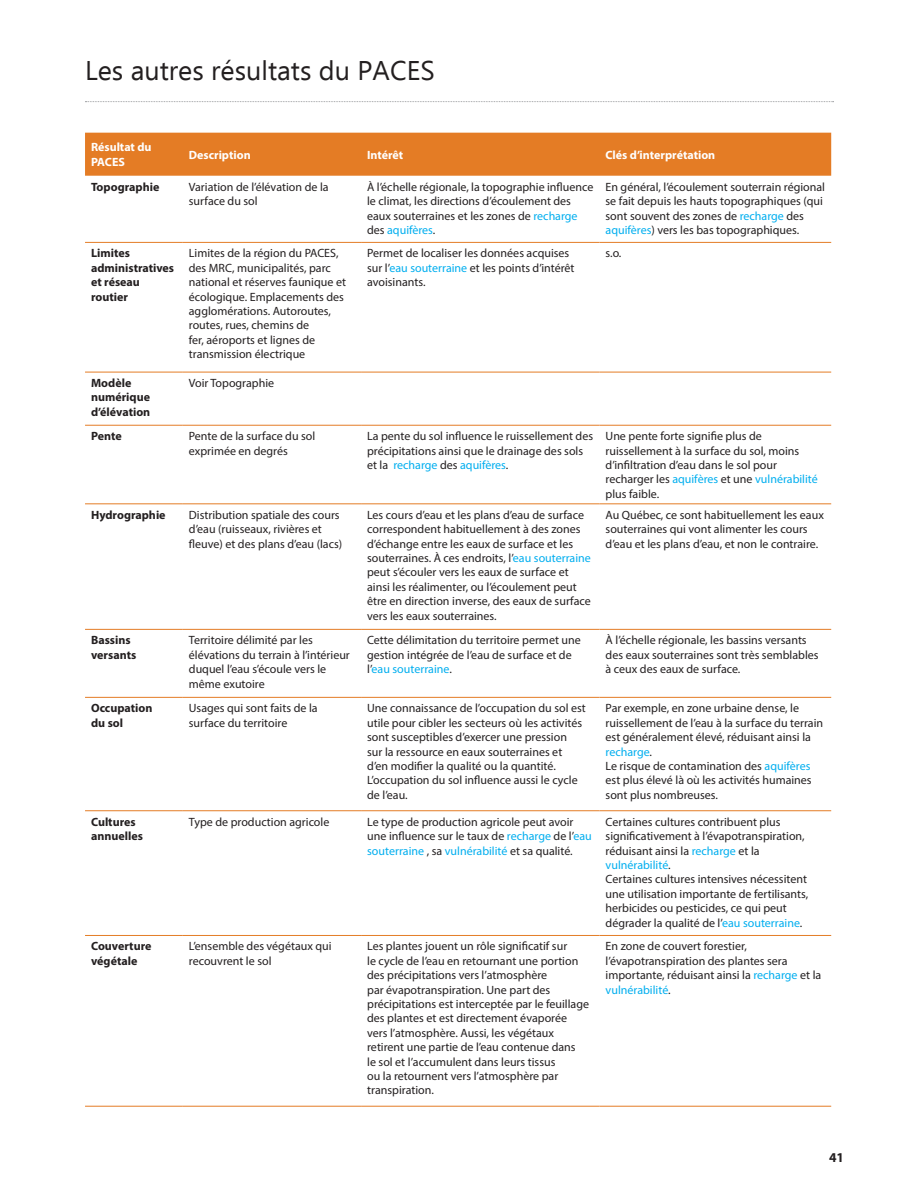
<style>
.page{position:relative;width:918px;height:1188px;background:#fff}
.page>*{position:absolute;margin:0;border:0;box-sizing:border-box;transform-origin:0 0}
.t1{font:27px "Ebrima";color:#231f20}
.t2{font:700 13.5px "Myriad Pro";color:#231f20}
.t3{font:12px/14.4px "Myriad Pro";color:#231f20}
.t4{font:700 12px/14.4px "Myriad Pro";color:#231f20}
.t5{font:700 12px/14.4px "Myriad Pro";color:#fff}
.s1{color:#00aeef}
</style>
<div class="page">
<svg style="left:85px;top:101px;width:749px;height:1px"></svg>
<div style="left:85px;top:133px;width:746px;height:43px;background:#e47c25"></div>
<hr style="left:85px;top:1106px;width:98px;height:1px;background:#e47c25">
<hr style="left:183px;top:1106px;width:178px;height:1px;background:#e47c25">
<hr style="left:361px;top:1106px;width:239px;height:1px;background:#e47c25">
<hr style="left:600px;top:1106px;width:231px;height:1px;background:#e47c25">
<hr style="left:85px;top:935px;width:98px;height:1px;background:#e47c25">
<hr style="left:183px;top:935px;width:178px;height:1px;background:#e47c25">
<hr style="left:361px;top:935px;width:239px;height:1px;background:#e47c25">
<hr style="left:600px;top:935px;width:231px;height:1px;background:#e47c25">
<hr style="left:85px;top:810px;width:98px;height:1px;background:#e47c25">
<hr style="left:183px;top:810px;width:178px;height:1px;background:#e47c25">
<hr style="left:361px;top:810px;width:239px;height:1px;background:#e47c25">
<hr style="left:600px;top:810px;width:231px;height:1px;background:#e47c25">
<hr style="left:85px;top:697px;width:98px;height:1px;background:#e47c25">
<hr style="left:183px;top:697px;width:178px;height:1px;background:#e47c25">
<hr style="left:361px;top:697px;width:239px;height:1px;background:#e47c25">
<hr style="left:600px;top:697px;width:231px;height:1px;background:#e47c25">
<hr style="left:85px;top:629px;width:98px;height:1px;background:#e47c25">
<hr style="left:183px;top:629px;width:178px;height:1px;background:#e47c25">
<hr style="left:361px;top:629px;width:239px;height:1px;background:#e47c25">
<hr style="left:600px;top:629px;width:231px;height:1px;background:#e47c25">
<hr style="left:85px;top:503px;width:98px;height:1px;background:#e47c25">
<hr style="left:183px;top:503px;width:178px;height:1px;background:#e47c25">
<hr style="left:361px;top:503px;width:239px;height:1px;background:#e47c25">
<hr style="left:600px;top:503px;width:231px;height:1px;background:#e47c25">
<hr style="left:85px;top:425px;width:98px;height:1px;background:#e47c25">
<hr style="left:183px;top:425px;width:178px;height:1px;background:#e47c25">
<hr style="left:361px;top:425px;width:239px;height:1px;background:#e47c25">
<hr style="left:600px;top:425px;width:231px;height:1px;background:#e47c25">
<hr style="left:85px;top:372px;width:98px;height:1px;background:#e47c25">
<hr style="left:183px;top:372px;width:178px;height:1px;background:#e47c25">
<hr style="left:361px;top:372px;width:239px;height:1px;background:#e47c25">
<hr style="left:600px;top:372px;width:231px;height:1px;background:#e47c25">
<hr style="left:85px;top:242px;width:98px;height:1px;background:#e47c25">
<hr style="left:183px;top:242px;width:178px;height:1px;background:#e47c25">
<hr style="left:361px;top:242px;width:239px;height:1px;background:#e47c25">
<hr style="left:600px;top:242px;width:231px;height:1px;background:#e47c25">
<h1 class="t1" style="left:85px;top:51px;width:351px">Les autres résultats du PACES</h1>
<p class="t5" style="left:91px;top:140px;width:62px">Résultat du<br>PACES</p>
<p class="t5" style="left:189px;top:147px;width:63px">Description</p>
<p class="t5" style="left:367px;top:147px;width:38px">Intérêt</p>
<p class="t5" style="left:606px;top:147px;width:111px">Clés d’interprétation</p>
<p class="t4" style="left:91px;top:179px;width:70px">Topographie</p>
<p class="t3" style="left:189px;top:179px;width:141px">Variation de l’élévation de la surface du sol</p>
<p class="t3" style="left:367px;top:179px;width:228px">À l’échelle régionale, la topographie influence le climat, les directions d’écoulement des eaux souterraines et les zones de <span class="s1">recharge </span>des <span class="s1">aquifères</span>.</p>
<p class="t3" style="left:606px;top:179px;width:221px">En général, l’écoulement souterrain régional se fait depuis les hauts topographiques (qui sont souvent des zones de <span class="s1">recharge</span> des <span class="s1">aquifères</span>) vers les bas topographiques.</p>
<p class="t4" style="left:91px;top:246px;width:85px">Limites administratives et réseau routier</p>
<p class="t3" style="left:189px;top:246px;width:159px">Limites de la région du PACES, des MRC, municipalités, parc national et réserves faunique et écologique. Emplacements des agglomérations. Autoroutes, routes, rues, chemins de<br>fer, aéroports et lignes de transmission électrique</p>
<p class="t3" style="left:367px;top:246px;width:209px">Permet de localiser les données acquises sur l’<span class="s1">eau souterraine</span> et les points d’intérêt avoisinants.</p>
<p class="t3" style="left:606px;top:246px;width:17px">s.o.</p>
<p class="t4" style="left:91px;top:375px;width:61px">Modèle numérique d’élévation</p>
<p class="t3" style="left:189px;top:376px;width:87px">Voir Topographie</p>
<p class="t4" style="left:91px;top:429px;width:32px">Pente</p>
<p class="t3" style="left:189px;top:429px;width:128px">Pente de la surface du sol exprimée en degrés</p>
<p class="t3" style="left:367px;top:429px;width:228px">La pente du sol influence le ruissellement des précipitations ainsi que le drainage des sols et la <span class="s1">recharge</span> des <span class="s1">aquifères</span>.</p>
<p class="t3" style="left:606px;top:429px;width:214px">Une pente forte signifie plus de ruissellement à la surface du sol, moins d’infiltration d’eau dans le sol pour recharger les <span class="s1">aquifères</span> et une <span class="s1">vulnérabilité </span>plus faible.</p>
<p class="t4" style="left:91px;top:507px;width:76px">Hydrographie</p>
<p class="t3" style="left:189px;top:507px;width:155px">Distribution spatiale des cours d’eau (ruisseaux, rivières et fleuve) et des plans d’eau (lacs)</p>
<p class="t3" style="left:367px;top:507px;width:225px">Les cours d’eau et les plans d’eau de surface correspondent habituellement à des zones d’échange entre les eaux de surface et les souterraines. À ces endroits, l’<span class="s1">eau souterraine </span>peut s’écouler vers les eaux de surface et ainsi les réalimenter, ou l’écoulement peut être en direction inverse, des eaux de surface vers les eaux souterraines.</p>
<p class="t3" style="left:606px;top:507px;width:220px">Au Québec, ce sont habituellement les eaux souterraines qui vont alimenter les cours d’eau et les plans d’eau, et non le contraire.</p>
<p class="t4" style="left:91px;top:633px;width:47px">Bassins versants</p>
<p class="t3" style="left:189px;top:633px;width:163px">Territoire délimité par les élévations du terrain à l’intérieur duquel l’eau s’écoule vers le même exutoire</p>
<p class="t3" style="left:367px;top:633px;width:215px">Cette délimitation du territoire permet une gestion intégrée de l’eau de surface et de l’<span class="s1">eau souterraine</span>.</p>
<p class="t3" style="left:606px;top:633px;width:215px">À l’échelle régionale, les bassins versants des eaux souterraines sont très semblables à ceux des eaux de surface.</p>
<p class="t4" style="left:91px;top:701px;width:63px">Occupation du sol</p>
<p class="t3" style="left:189px;top:701px;width:130px">Usages qui sont faits de la surface du territoire</p>
<p class="t3" style="left:367px;top:701px;width:220px">Une connaissance de l’occupation du sol est utile pour cibler les secteurs où les activités sont susceptibles d’exercer une pression<br>sur la ressource en eaux souterraines et d’en modifier la qualité ou la quantité.<br>L’occupation du sol influence aussi le cycle de l’eau.</p>
<p class="t3" style="left:606px;top:701px;width:219px">Par exemple, en zone urbaine dense, le ruissellement de l’eau à la surface du terrain est généralement élevé, réduisant ainsi la <span class="s1">recharge</span>.<br>Le risque de contamination des <span class="s1">aquifères </span>est plus élevé là où les activités humaines sont plus nombreuses.</p>
<p class="t4" style="left:91px;top:814px;width:53px">Cultures annuelles</p>
<p class="t3" style="left:189px;top:814px;width:142px">Type de production agricole</p>
<p class="t3" style="left:367px;top:814px;width:226px">Le type de production agricole peut avoir une influence sur le taux de <span class="s1">recharge</span> de l’<span class="s1">eau souterraine</span> , sa <span class="s1">vulnérabilité</span> et sa qualité.</p>
<p class="t3" style="left:606px;top:814px;width:204px">Certaines cultures contribuent plus significativement à l’évapotranspiration, réduisant ainsi la <span class="s1">recharge</span> et la <span class="s1">vulnérabilité</span>.<br>Certaines cultures intensives nécessitent une utilisation importante de fertilisants, herbicides ou pesticides, ce qui peut dégrader la qualité de l’<span class="s1">eau souterraine</span>.</p>
<p class="t4" style="left:91px;top:939px;width:62px">Couverture végétale</p>
<p class="t3" style="left:189px;top:939px;width:144px">L’ensemble des végétaux qui recouvrent le sol</p>
<p class="t3" style="left:367px;top:939px;width:223px">Les plantes jouent un rôle significatif sur<br>le cycle de l’eau en retournant une portion des précipitations vers l’atmosphère<br>par évapotranspiration. Une part des précipitations est interceptée par le feuillage des plantes et est directement évaporée vers l’atmosphère. Aussi, les végétaux retirent une partie de l’eau contenue dans<br>le sol et l’accumulent dans leurs tissus<br>ou la retournent vers l’atmosphère par transpiration.</p>
<p class="t3" style="left:606px;top:939px;width:217px">En zone de couvert forestier, l’évapotranspiration des plantes sera importante, réduisant ainsi la <span class="s1">recharge</span> et la <span class="s1">vulnérabilité</span>.</p>
<p class="t2" style="left:829px;top:1149px;width:16px">41</p>
</div>
